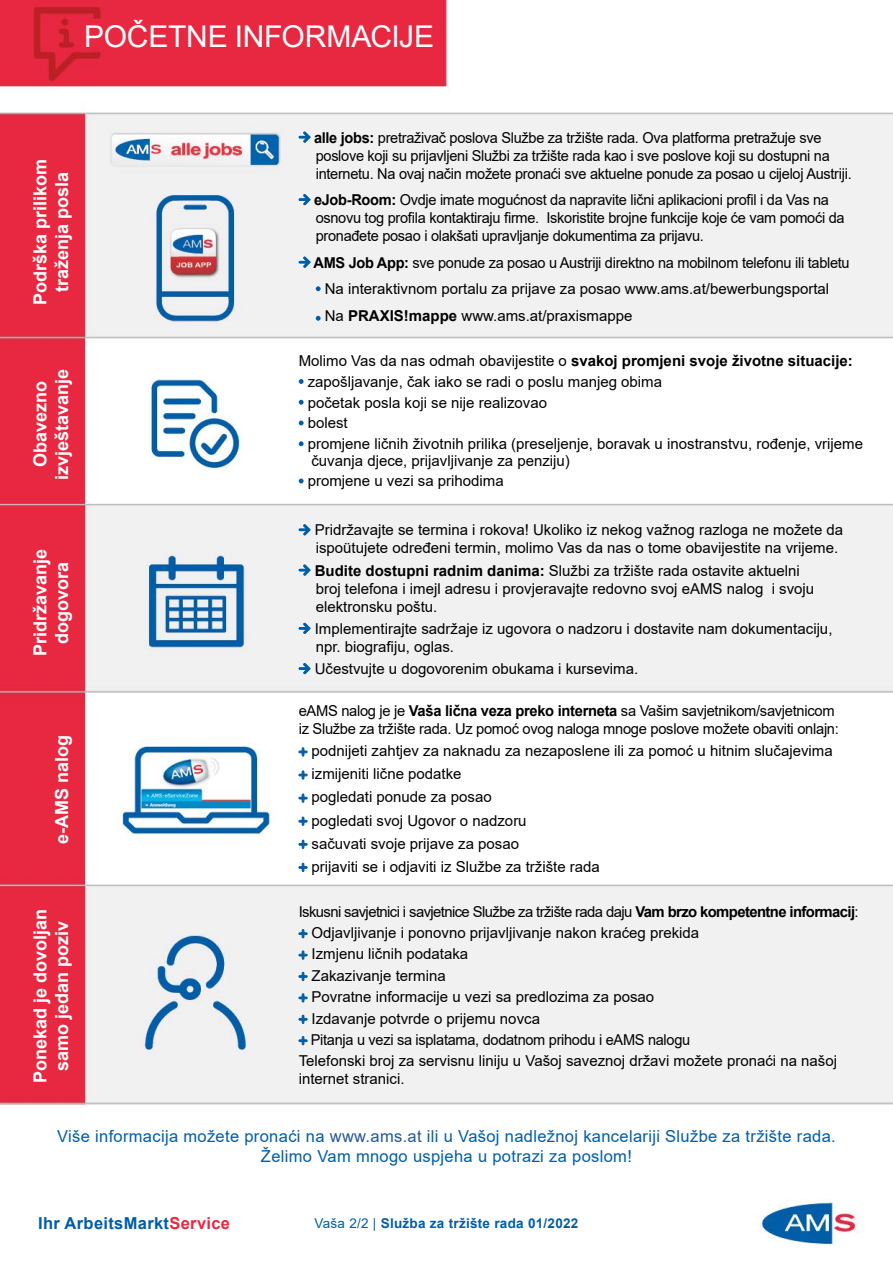
<style>
.page{position:relative;width:893px;height:1263px;background:#fff}
.page>*{position:absolute;margin:0;border:0;box-sizing:border-box;transform-origin:0 0}
.t1{font:30px "Arial";letter-spacing:-.01em;color:#fff}
.t2{font:700 18px/21.6px "Arial";color:#fff;text-align:center}
.t3{font:16.5px "Arial";letter-spacing:.02em;color:#005da8}
.t4{font:700 16.5px "Arial";letter-spacing:.02em;color:#005da8}
.Absatzformat_1{font:15px/18px "Arial";color:#000}
.Absatzformat_1-2{font:15px/18px "Arial";letter-spacing:-.02em;color:#000}
.Absatzformat_1-3{font:15px "Arial";letter-spacing:-.04em;color:#000}
.t5{font:700 15px "Arial";color:#000}
.t6{font:700 13.5px "Arial";letter-spacing:.02em;color:#005da8}
.s1{font-weight:700}
.s2{font-weight:400}
.s3{color:#245897}
.s4{color:#e92841}
</style>
<div class="page">
<img style="left:0;top:0;width:893px;height:1245px">
<svg style="left:299px;top:929px;width:9px;height:9px"></svg>
<svg style="left:299px;top:950px;width:9px;height:9px"></svg>
<svg style="left:299px;top:972px;width:9px;height:9px"></svg>
<svg style="left:299px;top:993px;width:9px;height:9px"></svg>
<svg style="left:299px;top:1015px;width:9px;height:9px"></svg>
<svg style="left:299px;top:1036px;width:9px;height:9px"></svg>
<svg style="left:299px;top:524px;width:12px;height:11px"></svg>
<svg style="left:299px;top:564px;width:12px;height:12px"></svg>
<svg style="left:299px;top:623px;width:12px;height:11px"></svg>
<svg style="left:299px;top:663px;width:12px;height:11px"></svg>
<svg style="left:299px;top:379px;width:5px;height:5px"></svg>
<svg style="left:299px;top:400px;width:5px;height:5px"></svg>
<svg style="left:299px;top:421px;width:5px;height:4px"></svg>
<svg style="left:299px;top:441px;width:5px;height:5px"></svg>
<svg style="left:299px;top:479px;width:5px;height:4px"></svg>
<svg style="left:299px;top:747px;width:9px;height:9px"></svg>
<svg style="left:299px;top:770px;width:9px;height:9px"></svg>
<svg style="left:299px;top:794px;width:9px;height:9px"></svg>
<svg style="left:299px;top:817px;width:9px;height:9px"></svg>
<svg style="left:299px;top:840px;width:9px;height:9px"></svg>
<svg style="left:299px;top:863px;width:9px;height:9px"></svg>
<svg style="left:299px;top:131px;width:12px;height:12px"></svg>
<svg style="left:299px;top:194px;width:12px;height:11px"></svg>
<svg style="left:299px;top:256px;width:12px;height:12px"></svg>
<svg style="left:316px;top:286px;width:5px;height:5px"></svg>
<svg style="left:316px;top:316px;width:5px;height:5px"></svg>
<p class="t1" style="left:84px;top:16px;width:351px">POČETNE INFORMACIJE</p>
<h2 class="t2" style="left:30px;top:305px;width:148px;rotate:-90deg">Podrška prilikom traženja posla</h2>
<h2 class="t2" style="left:30px;top:480px;width:113px;rotate:-90deg">Obavezno izvještavanje</h2>
<h2 class="t2" style="left:30px;top:656px;width:109px;rotate:-90deg">Pridržavanje dogovora</h2>
<h2 class="t2" style="left:51px;top:844px;width:111px;rotate:-90deg">e-AMS nalog</h2>
<h2 class="t2" style="left:30px;top:1083px;width:176px;rotate:-90deg">Ponekad je dovoljan samo jedan poziv</h2>
<p class="Absatzformat_1-2" style="left:314px;top:128px;width:539px"><span class="s1">alle jobs:</span> pretraživač poslova Službe za tržište rada. Ova platforma pretražuje sve poslove koji su prijavljeni Službi za tržište rada kao i sve poslove koji su dostupni na internetu. Na ovaj način možete pronaći sve aktuelne ponude za posao u cijeloj Austriji.</p>
<p class="Absatzformat_1-2" style="left:314px;top:191px;width:532px"><span class="s1">eJob-Room:</span> Ovdje imate mogućnost da napravite lični aplikacioni profil i da Vas na osnovu tog profila kontaktiraju firme. Iskoristite brojne funkcije koje će vam pomoći da pronađete posao i olakšati upravljanje dokumentima za prijavu.</p>
<p class="Absatzformat_1-2" style="left:313px;top:253px;width:538px"><span class="s1">AMS Job App:</span> sve ponude za posao u Austriji direktno na mobilnom telefonu ili tabletu</p>
<p class="Absatzformat_1" style="left:325px;top:280px;width:506px">Na interaktivnom portalu za prijave za posao www.ams.at/bewerbungsportal</p>
<p class="Absatzformat_1" style="left:325px;top:306px;width:309px">Na <span class="s1">PRAXIS!mappe</span> www.ams.at/praxismappe</p>
<p class="t5" style="left:299px;top:350px;width:556px"><span class="s2">Molimo Vas da nas odmah obavijestite o</span> svakoj promjeni svoje životne situacije:</p>
<p class="Absatzformat_1" style="left:308px;top:373px;width:356px">zapošljavanje, čak iako se radi o poslu manjeg obima</p>
<p class="Absatzformat_1" style="left:308px;top:393px;width:241px">početak posla koji se nije realizovao</p>
<p class="Absatzformat_1" style="left:308px;top:414px;width:42px">bolest</p>
<p class="Absatzformat_1" style="left:308px;top:436px;width:557px;line-height:16.5px">promjene ličnih životnih prilika (preseljenje, boravak u inostranstvu, rođenje, vrijeme čuvanja djece, prijavljivanje za penziju)</p>
<p class="Absatzformat_1" style="left:308px;top:472px;width:197px">promjene u vezi sa prihodima</p>
<p class="Absatzformat_1" style="left:315px;top:521px;width:530px">Pridržavajte se termina i rokova! Ukoliko iz nekog važnog razloga ne možete da ispoütujete određeni termin, molimo Vas da nas o tome obavijestite na vrijeme.</p>
<p class="Absatzformat_1" style="left:315px;top:561px;width:501px"><span class="s1">Budite dostupni radnim danima:</span> Službi za tržište rada ostavite aktuelni broj telefona i imejl adresu i provjeravajte redovno svoj eAMS nalog i svoju elektronsku poštu.</p>
<p class="Absatzformat_1" style="left:315px;top:619px;width:519px">Implementirajte sadržaje iz ugovora o nadzoru i dostavite nam dokumentaciju, npr. biografiju, oglas.</p>
<p class="Absatzformat_1" style="left:315px;top:660px;width:325px">Učestvujte u dogovorenim obukama i kursevima.</p>
<p class="Absatzformat_1-2" style="left:299px;top:702px;width:542px">eAMS nalog je je <span class="s1">Vaša lična veza preko interneta</span> sa Vašim savjetnikom/savjetnicom iz Službe za tržište rada. Uz pomoć ovog naloga mnoge poslove možete obaviti onlajn:</p>
<p class="Absatzformat_1" style="left:312px;top:742px;width:523px">podnijeti zahtjev za naknadu za nezaposlene ili za pomoć u hitnim slučajevima</p>
<p class="Absatzformat_1" style="left:312px;top:765px;width:152px">izmijeniti lične podatke</p>
<p class="Absatzformat_1" style="left:312px;top:788px;width:182px">pogledati ponude za posao</p>
<p class="Absatzformat_1" style="left:312px;top:811px;width:217px">pogledati svoj Ugovor o nadzoru</p>
<p class="Absatzformat_1" style="left:312px;top:834px;width:209px">sačuvati svoje prijave za posao</p>
<p class="Absatzformat_1" style="left:312px;top:857px;width:290px">prijaviti se i odjaviti iz Službe za tržište rada</p>
<p class="Absatzformat_1-3" style="left:299px;top:901px;width:561px">Iskusni savjetnici i savjetnice Službe za tržište rada daju <span class="s1">Vam brzo kompetentne informacij</span>:</p>
<p class="Absatzformat_1" style="left:312px;top:924px;width:389px">Odjavljivanje i ponovno prijavljivanje nakon kraćeg prekida</p>
<p class="Absatzformat_1" style="left:312px;top:945px;width:158px">Izmjenu ličnih podataka</p>
<p class="Absatzformat_1" style="left:312px;top:966px;width:136px">Zakazivanje termina</p>
<p class="Absatzformat_1" style="left:312px;top:988px;width:344px">Povratne informacije u vezi sa predlozima za posao</p>
<p class="Absatzformat_1" style="left:312px;top:1009px;width:230px">Izdavanje potvrde o prijemu novca</p>
<p class="Absatzformat_1-2" style="left:311px;top:1031px;width:381px">Pitanja u vezi sa isplatama, dodatnom prihodu i eAMS nalogu</p>
<p class="Absatzformat_1" style="left:299px;top:1052px;width:540px">Telefonski broj za servisnu liniju u Vašoj saveznoj državi možete pronaći na našoj internet stranici.</p>
<p class="t3" style="left:57px;top:1125px;width:780px">Više informacija možete pronaći na <span class="s3">www.ams.at</span> ili u Vašoj nadležnoj kancelariji Službe za tržište rada.</p>
<p class="t3" style="left:261px;top:1145px;width:372px">Želimo Vam mnogo uspjeha u potrazi za poslom!</p>
<p class="t4" style="left:38px;top:1211px;width:193px">Ihr ArbeitsMarkt<span class="s4">Service</span></p>
<p class="t6" style="left:314px;top:1213px;width:265px"><span class="s2">Vaša 2/2 |</span> Služba za tržište rada 01/2022</p>
</div>
